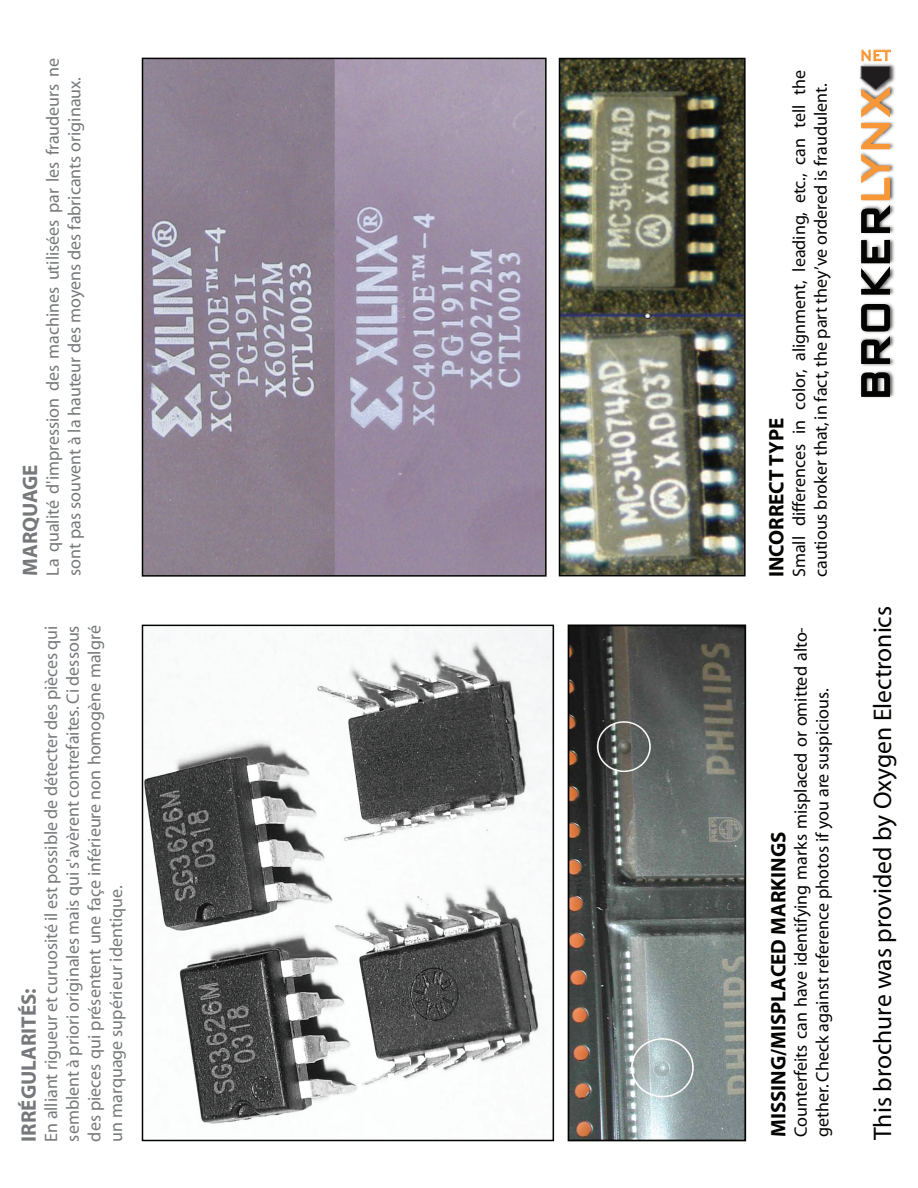
<style>
.page{position:relative;width:918px;height:1188px;background:#fff}
.page>*{position:absolute;margin:0;border:0;box-sizing:border-box;transform-origin:0 0}
.t1{font:300 52.05px "Bank Gothic BT";letter-spacing:.005em;color:#040503;scale:.82 1}
.t2{font:25.5px "Myriad";color:#040503}
.t3{font:700 21px "Myriad";color:#040503}
.t4{font:700 21px "Myriad";color:#76787b}
.t5{font:300 20.25px "Bank Gothic BT";color:#f79737;scale:.7 1}
.t6{font:18px/21.6px "Myriad";color:#76787b;text-align:justify}
.t7{font:18px/21.6px "Myriad";color:#040503}
.s1{color:#f79737}
</style>
<div class="page">
<img style="left:562px;top:61px;width:181px;height:512px">
<img style="left:571px;top:628px;width:172px;height:510px">
<img style="left:145px;top:61px;width:399px;height:513px">
<img style="left:144px;top:627px;width:408px;height:497px">
<div style="left:568px;top:625px;width:178px;height:516px;border:2px solid #040503"></div>
<div style="left:559px;top:58px;width:187px;height:518px;border:2px solid #040503"></div>
<div style="left:142px;top:58px;width:405px;height:519px;border:2px solid #040503"></div>
<img style="left:863px;top:95px;width:31px;height:302px">
<svg style="left:861px;top:371px;width:30px;height:27px"></svg>
<svg style="left:861px;top:303px;width:30px;height:62px"></svg>
<img style="left:892px;top:64px;width:3px;height:31px">
<svg style="left:860px;top:49px;width:32px;height:247px"></svg>
<p class="t6" style="left:43px;top:576px;width:519px;rotate:-90deg">La qualité d'impression des machines utilisées par les fraudeurs ne sont pas souvent à la hauteur des moyens des fabricants originaux.</p>
<p class="t4" style="left:19px;top:576px;width:113px;rotate:-90deg">MARQUAGE</p>
<p class="t4" style="left:18px;top:1142px;width:155px;rotate:-90deg">IRRÉGULARITÉS:</p>
<p class="t6" style="left:41px;top:1142px;width:518px;rotate:-90deg">En alliant rigueur et curuosité il est possible de détecter des pièces qui semblent à priori originales mais qui s'avèrent contrefaites. Ci dessous des pieces qui présentent une façe inférieure non homogène malgré un marquage supérieur identique.</p>
<p class="t3" style="left:766px;top:577px;width:161px;rotate:-90deg">INCORRECT TYPE</p>
<p class="t7" style="left:789px;top:577px;width:509px;rotate:-90deg">Small differences in color, alignment, leading, etc., can tell the cautious broker that, in fact, the part they’ve ordered is fraudulent.</p>
<p class="t7" style="left:791px;top:1137px;width:511px;rotate:-90deg">Counterfeits can have identifying marks misplaced or omitted alto&shy;gether. Check against reference photos if you are suspicious.</p>
<p class="t3" style="left:767px;top:1137px;width:307px;rotate:-90deg">MISSING/MISPLACED MARKINGS</p>
<p class="t5" style="left:860px;top:45px;width:45px">NET</p>
<h1 class="t1" style="left:848px;top:402px;width:384px;rotate:-90deg">BROKER<span class="s1">LYNX</span></h1>
<h2 class="t2" style="left:870px;top:1140px;width:535px;rotate:-90deg">This brochure was provided by Oxygen Electronics</h2>
</div>
